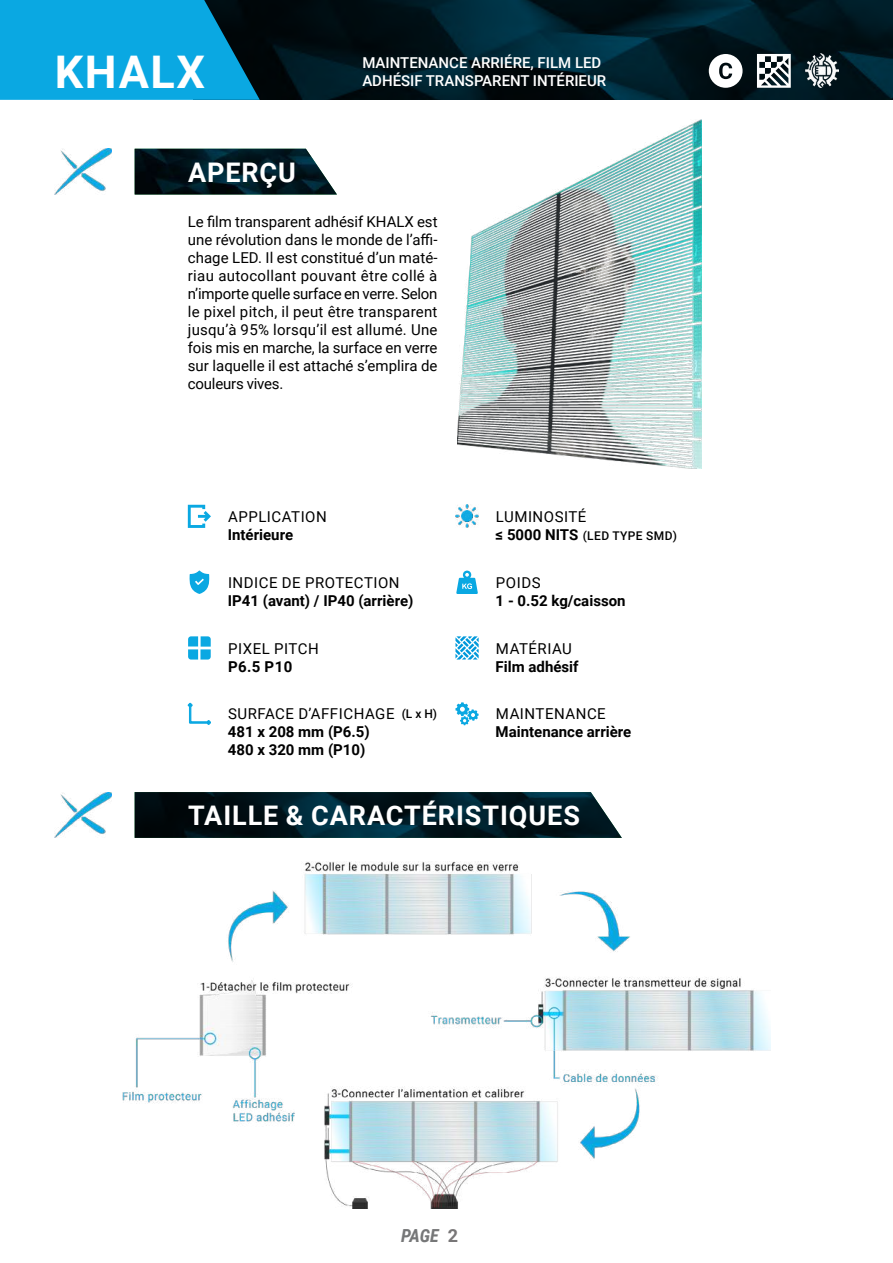
<style>
.page{position:relative;width:893px;height:1263px;background:#fff}
.page>*{position:absolute;margin:0;border:0;box-sizing:border-box;transform-origin:0 0}
.t1{font:700 45px "Roboto";letter-spacing:.035em;color:#fff}
.t2{font:700 27px "Roboto";letter-spacing:.035em;color:#fff}
.t3{font:italic 700 18px "Roboto Condensed";color:#767778}
.t4{font:15px/18px "Roboto";letter-spacing:.035em;color:#000;text-align:justify}
.t5{font:700 15px/18px "Roboto";color:#000}
.t6{font:500 15px/18px "Roboto";color:#fff}
.t7{font:500 12px "Roboto";letter-spacing:.035em;color:#000}
.s1{font-weight:700;font-size:15px}
.s2{font-family:"Roboto";font-style:normal;color:#787677}
</style>
<div class="page">
<img style="left:260px;top:0;width:633px;height:100px">
<svg style="left:0;top:0;width:260px;height:100px;background:#0997cb"></svg>
<img style="left:805px;top:54px;width:34px;height:34px">
<svg style="left:757px;top:54px;width:34px;height:34px"></svg>
<svg style="left:709px;top:54px;width:33px;height:34px"></svg>
<img style="left:123px;top:862px;width:648px;height:347px">
<img style="left:135px;top:792px;width:487px;height:46px">
<img style="left:135px;top:149px;width:202px;height:45px">
<img style="left:54px;top:792px;width:58px;height:46px">
<img style="left:54px;top:149px;width:58px;height:45px">
<svg style="left:189px;top:571px;width:20px;height:23px"></svg>
<svg style="left:188px;top:636px;width:23px;height:23px"></svg>
<svg style="left:188px;top:505px;width:23px;height:23px"></svg>
<svg style="left:455px;top:636px;width:24px;height:23px"></svg>
<svg style="left:455px;top:702px;width:24px;height:23px"></svg>
<svg style="left:456px;top:571px;width:22px;height:23px"></svg>
<svg style="left:188px;top:702px;width:23px;height:23px"></svg>
<img style="left:455px;top:505px;width:24px;height:23px">
<img style="left:458px;top:119px;width:243px;height:349px">
<h1 class="t1" style="left:55px;top:40px;width:152px">KHALX</h1>
<h2 class="t2" style="left:188px;top:153px;width:109px">APERÇU</h2>
<p class="t6" style="left:362px;top:53px;width:245px">MAINTENANCE ARRIÉRE, FILM LED<br>ADHÉSIF TRANSPARENT INTÉRIEUR</p>
<p class="t4" style="left:188px;top:212px;width:251px">Le film transparent adhésif KHALX est une révolution dans le monde de l’affi&shy;chage LED. Il est constitué d’un maté&shy;riau autocollant pouvant être collé à n’importe quelle surface en verre. Selon le pixel pitch, il peut être transparent jusqu’à 95% lorsqu’il est allumé. Une fois mis en marche, la surface en verre sur laquelle il est attaché s’emplira de couleurs vives.</p>
<p class="t4" style="left:228px;top:507px;width:100px">APPLICATION</p>
<p class="t5" style="left:228px;top:525px;width:67px">Intérieure</p>
<p class="t4" style="left:228px;top:573px;width:173px">INDICE DE PROTECTION</p>
<p class="t5" style="left:228px;top:591px;width:187px">IP41 (avant) / IP40 (arrière)</p>
<p class="t4" style="left:228px;top:639px;width:92px">PIXEL PITCH</p>
<p class="t5" style="left:228px;top:657px;width:66px">P6.5 P10</p>
<p class="t4" style="left:228px;top:704px;width:168px">SURFACE D’AFFICHAGE</p>
<p class="t5" style="left:228px;top:722px;width:144px">481 x 208 mm (P6.5)<br>480 x 320 mm (P10)</p>
<p class="t7" style="left:402px;top:705px;width:37px">(L x H)</p>
<p class="t4" style="left:496px;top:507px;width:92px">LUMINOSITÉ</p>
<p class="t7" style="left:496px;top:527px;width:183px"><span class="s1">≤ 5000 NITS</span> (LED TYPE SMD)</p>
<p class="t4" style="left:496px;top:573px;width:46px">POIDS</p>
<p class="t5" style="left:496px;top:591px;width:131px">1 - 0.52 kg/caisson</p>
<p class="t4" style="left:496px;top:639px;width:78px">MATÉRIAU</p>
<p class="t5" style="left:496px;top:657px;width:84px">Film adhésif</p>
<p class="t4" style="left:496px;top:704px;width:111px">MAINTENANCE</p>
<p class="t5" style="left:496px;top:722px;width:137px">Maintenance arrière</p>
<h2 class="t2" style="left:188px;top:797px;width:393px">TAILLE &amp; CARACTÉRISTIQUES</h2>
<p class="t3" style="left:401px;top:1223px;width:59px">PAGE <span class="s2">2</span></p>
</div>
